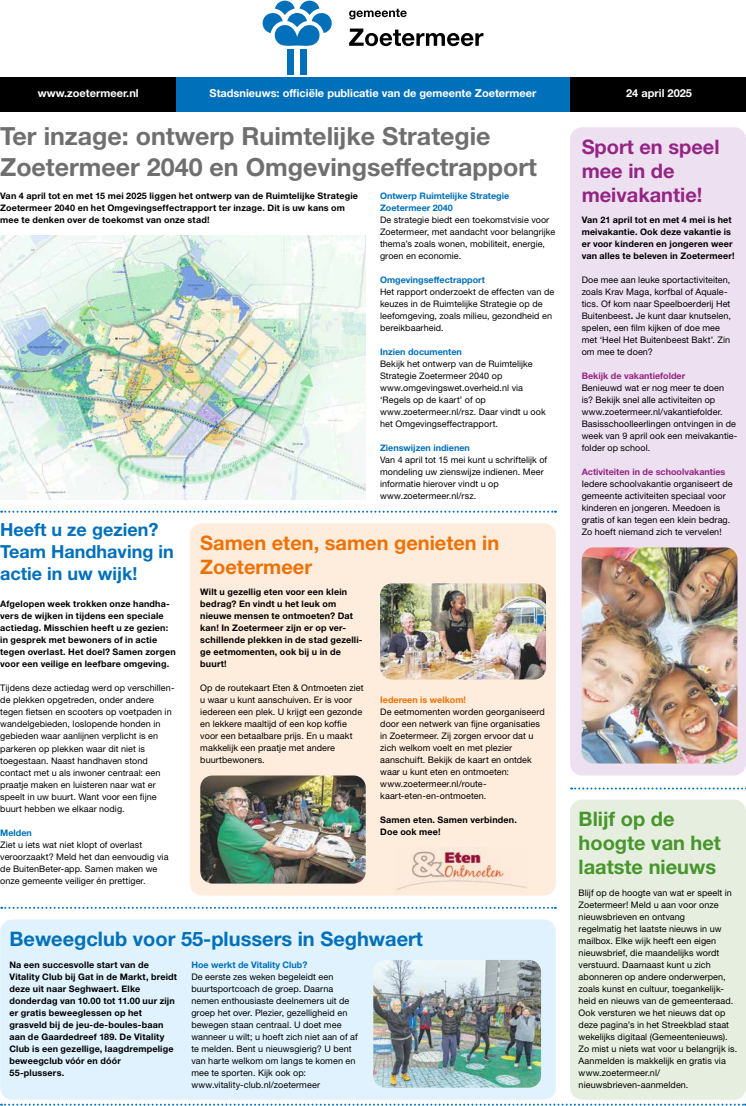
<style>
.page{position:relative;width:746px;height:1106px;background:#fff}
.page>*{position:absolute;margin:0;border:0;box-sizing:border-box;transform-origin:0 0}
.t1{font:700 25px/31px "Helvetica Neue LT Std";color:#706f6f}
.t2{font:700 20px "Helvetica Neue LT Std";color:#0070ba}
.t3{font:700 20px/24px "Helvetica Neue LT Std";color:#ee7203}
.t4{font:700 20px/24px "Helvetica Neue LT Std";color:#46962b}
.t5{font:700 20px/24px "Helvetica Neue LT Std";color:#952584}
.t6{font:700 18px/22px "Helvetica Neue LT Std";color:#0070ba}
.t7{font:700 11px "Helvetica Neue LT Std";color:#fff}
.t8{font:9px/12px "Helvetica Neue LT Std";letter-spacing:.01em;color:#000}
.t9{font:700 9px/12px "Helvetica Neue LT Std";letter-spacing:.02em;color:#000}
.t10{font:700 9px/12px "Helvetica Neue LT Std";color:#0070ba}
.t11{font:700 9px "Helvetica Neue LT Std";color:#952584}
.t12{font:700 9px "Helvetica Neue LT Std";color:#ee7203}
.s1{font-weight:700}
</style>
<div class="page">
<div style="left:570px;top:799px;width:176px;height:300px;background:#e6eedf;border-radius:12px"></div>
<div style="left:570px;top:127px;width:176px;height:648px;background:#ede0f0;border-radius:12px"></div>
<div style="left:0;top:919px;width:555px;height:180px;background:#dff2fd;border-radius:12px"></div>
<div style="left:190px;top:523px;width:365px;height:372px;background:#feecdc;border-radius:12px"></div>
<div style="left:570px;top:77px;width:176px;height:34px;background:#000"></div>
<div style="left:176px;top:77px;width:394px;height:34px;background:#0070ba"></div>
<div style="left:0;top:77px;width:176px;height:34px;background:#000"></div>
<svg style="left:1px;top:1103px;width:745px;height:2px"></svg>
<svg style="left:349px;top:29px;width:134px;height:17px"></svg>
<svg style="left:349px;top:9px;width:58px;height:10px"></svg>
<svg style="left:262px;top:1px;width:70px;height:45px"></svg>
<div style="left:288px;top:49px;width:6px;height:25px;background:#0070ba"></div>
<div style="left:300px;top:49px;width:6px;height:25px;background:#0070ba"></div>
<svg style="left:1px;top:510px;width:555px;height:2px"></svg>
<svg style="left:1px;top:906px;width:554px;height:2px"></svg>
<svg style="left:571px;top:787px;width:175px;height:2px"></svg>
<img style="left:581px;top:547px;width:156px;height:216px">
<img style="left:380px;top:583px;width:166px;height:96px">
<img style="left:200px;top:775px;width:165px;height:108px">
<img style="left:396px;top:847px;width:131px;height:43px">
<img style="left:373px;top:960px;width:168px;height:127px">
<img style="left:0;top:235px;width:365px;height:264px">
<p class="t7" style="left:38px;top:86px;width:102px">www.zoetermeer.nl</p>
<p class="t7" style="left:209px;top:86px;width:328px">Stadsnieuws: officiële publicatie van de gemeente Zoetermeer</p>
<p class="t7" style="left:626px;top:86px;width:67px">24 april 2025</p>
<h1 class="t1" style="left:0;top:120px;width:538px">Ter inzage: ontwerp Ruimtelijke Strategie<br>Zoetermeer 2040 en Omgevingseffectrapport</h1>
<p class="t9" style="left:0;top:190px;width:359px">Van 4 april tot en met 15 mei 2025 liggen het ontwerp van de Ruimtelijke Strategie<br>Zoetermeer 2040 en het Omgevingseffectrapport ter inzage. Dit is uw kans om mee te denken over de toekomst van onze stad!</p>
<p class="t10" style="left:380px;top:190px;width:131px">Ontwerp Ruimtelijke Strategie<br>Zoetermeer 2040</p>
<p class="t8" style="left:380px;top:214px;width:177px">De strategie biedt een toekomstvisie voor Zoetermeer, met aandacht voor belangrijke thema’s zoals wonen, mobiliteit, energie, groen en economie.</p>
<p class="t10" style="left:380px;top:274px;width:106px">Omgevingseffectrapport</p>
<p class="t8" style="left:380px;top:286px;width:176px">Het rapport onderzoekt de effecten van de keuzes in de Ruimtelijke Strategie op de leefomgeving, zoals milieu, gezondheid en bereikbaarheid.</p>
<p class="t10" style="left:380px;top:346px;width:83px">Inzien documenten</p>
<p class="t8" style="left:380px;top:358px;width:167px">Bekijk het ontwerp van de Ruimtelijke Strategie Zoetermeer 2040 op www.omgevingswet.overheid.nl via ‘Regels op de kaart’ of op www.zoetermeer.nl/rsz. Daar vindt u ook het Omgevingseffectrapport.</p>
<p class="t10" style="left:380px;top:442px;width:91px">Zienswijzen indienen</p>
<p class="t8" style="left:380px;top:454px;width:169px">Van 4 april tot 15 mei kunt u schriftelijk of mondeling uw zienswijze indienen. Meer informatie hierover vindt u op www.zoetermeer.nl/rsz.</p>
<h3 class="t6" style="left:0;top:518px;width:175px">Heeft u ze gezien?<br>Team Handhaving in actie in uw wijk!</h3>
<p class="t9" style="left:0;top:598px;width:177px">Afgelopen week trokken onze handha&shy;vers de wijken in tijdens een speciale actiedag. Misschien heeft u ze gezien: in gesprek met bewoners of in actie tegen overlast. Het doel? Samen zorgen voor een veilige en leefbare omgeving.</p>
<p class="t8" style="left:0;top:682px;width:176px">Tijdens deze actiedag werd op verschillen&shy;de plekken opgetreden, onder andere tegen fietsen en scooters op voetpaden in wandelgebieden, loslopende honden in gebieden waar aanlijnen verplicht is en parkeren op plekken waar dit niet is toegestaan. Naast handhaven stond contact met u als inwoner centraal: een praatje maken en luisteren naar wat er speelt in uw buurt. Want voor een fijne buurt hebben we elkaar nodig.</p>
<p class="t10" style="left:0;top:826px;width:33px">Melden</p>
<p class="t8" style="left:0;top:838px;width:170px">Ziet u iets wat niet klopt of overlast veroorzaakt? Meld het dan eenvoudig via de BuitenBeter-app. Samen maken we onze gemeente veiliger én prettiger.</p>
<h2 class="t3" style="left:200px;top:530px;width:300px">Samen eten, samen genieten in<br>Zoetermeer</h2>
<p class="t9" style="left:200px;top:586px;width:164px">Wilt u gezellig eten voor een klein bedrag? En vindt u het leuk om nieuwe mensen te ontmoeten? Dat kan! In Zoetermeer zijn er op ver&shy;schillende plekken in de stad gezelli&shy;ge eetmomenten, ook bij u in de buurt!</p>
<p class="t8" style="left:200px;top:682px;width:165px">Op de routekaart Eten &amp; Ontmoeten ziet u waar u kunt aanschuiven. Er is voor iedereen een plek. U krijgt een gezonde en lekkere maaltijd of een kop koffie voor een betaalbare prijs. En u maakt makkelijk een praatje met andere buurtbewoners.</p>
<p class="t12" style="left:380px;top:694px;width:87px">Iedereen is welkom!</p>
<p class="t8" style="left:380px;top:706px;width:166px">De eetmomenten worden georganiseerd door een netwerk van fijne organisaties in Zoetermeer. Zij zorgen ervoor dat u zich welkom voelt en met plezier aanschuift. Bekijk de kaart en ontdek waar u kunt eten en ontmoeten: www.zoetermeer.nl/route&shy;kaart-eten-en-ontmoeten.</p>
<p class="t9" style="left:380px;top:814px;width:138px">Samen eten. Samen verbinden.<br>Doe ook mee!</p>
<h2 class="t2" style="left:9px;top:926px;width:415px">Beweegclub voor 55-plussers in Seghwaert</h2>
<p class="t9" style="left:9px;top:958px;width:169px">Na een succesvolle start van de<br>Vitality Club bij Gat in de Markt, breidt deze uit naar Seghwaert. Elke donderdag van 10.00 tot 11.00 uur zijn er gratis beweeglessen op het grasveld bij de jeu-de-boules-baan aan de Gaardedreef 189. De Vitality<br>Club is een gezellige, laagdrempelige beweegclub vóór en dóór<br>55-plussers.</p>
<p class="t10" style="left:191px;top:958px;width:117px">Hoe werkt de Vitality Club?</p>
<p class="t8" style="left:191px;top:970px;width:168px">De eerste zes weken begeleidt een buurtsportcoach de groep. Daarna nemen enthousiaste deelnemers uit de groep het over. Plezier, gezelligheid en bewegen staan centraal. U doet mee wanneer u wilt; u hoeft zich niet aan of af te melden. Bent u nieuwsgierig? U bent van harte welkom om langs te komen en mee te sporten. Kijk ook op: www.vitality-club.nl/zoetermeer</p>
<h2 class="t5" style="left:581px;top:134px;width:139px">Sport en speel mee in de meivakantie!</h2>
<p class="t9" style="left:581px;top:214px;width:155px">Van 21 april tot en met 4 mei is het meivakantie. Ook deze vakantie is er voor kinderen en jongeren weer van alles te beleven in Zoetermeer!</p>
<p class="t8" style="left:581px;top:274px;width:151px">Doe mee aan leuke sportactiviteiten, zoals Krav Maga, korfbal of Aquale&shy;tics. Of kom naar Speelboerderij Het Buitenbeest<span class="s1">.</span> Je kunt daar knutselen, spelen, een film kijken of doe mee met ‘Heel Het Buitenbeest Bakt’. Zin om mee te doen?</p>
<p class="t11" style="left:581px;top:370px;width:105px">Bekijk de vakantiefolder</p>
<p class="t8" style="left:581px;top:382px;width:157px">Benieuwd wat er nog meer te doen is? Bekijk snel alle activiteiten op www.zoetermeer.nl/vakantiefolder.<br>Basisschoolleerlingen ontvingen in de week van 9 april ook een meivakantie&shy;folder op school.</p>
<p class="t11" style="left:581px;top:466px;width:145px">Activiteiten in de schoolvakanties</p>
<p class="t8" style="left:581px;top:478px;width:152px">Iedere schoolvakantie organiseert de gemeente activiteiten speciaal voor kinderen en jongeren. Meedoen is gratis of kan tegen een klein bedrag.<br>Zo hoeft niemand zich te vervelen!</p>
<h2 class="t4" style="left:578px;top:806px;width:144px">Blijf op de hoogte van het laatste nieuws</h2>
<p class="t8" style="left:578px;top:886px;width:160px">Blijf op de hoogte van wat er speelt in Zoetermeer! Meld u aan voor onze nieuwsbrieven en ontvang<br>regelmatig het laatste nieuws in uw mailbox. Elke wijk heeft een eigen nieuwsbrief, die maandelijks wordt verstuurd. Daarnaast kunt u zich abonneren op andere onderwerpen, zoals kunst en cultuur, toegankelijk&shy;heid en nieuws van de gemeenteraad.<br>Ook versturen we het nieuws dat op deze pagina’s in het Streekblad staat wekelijks digitaal (Gemeentenieuws).<br>Zo mist u niets wat voor u belangrijk is.<br>Aanmelden is makkelijk en gratis via www.zoetermeer.nl/ nieuwsbrieven-aanmelden.</p>
</div>
